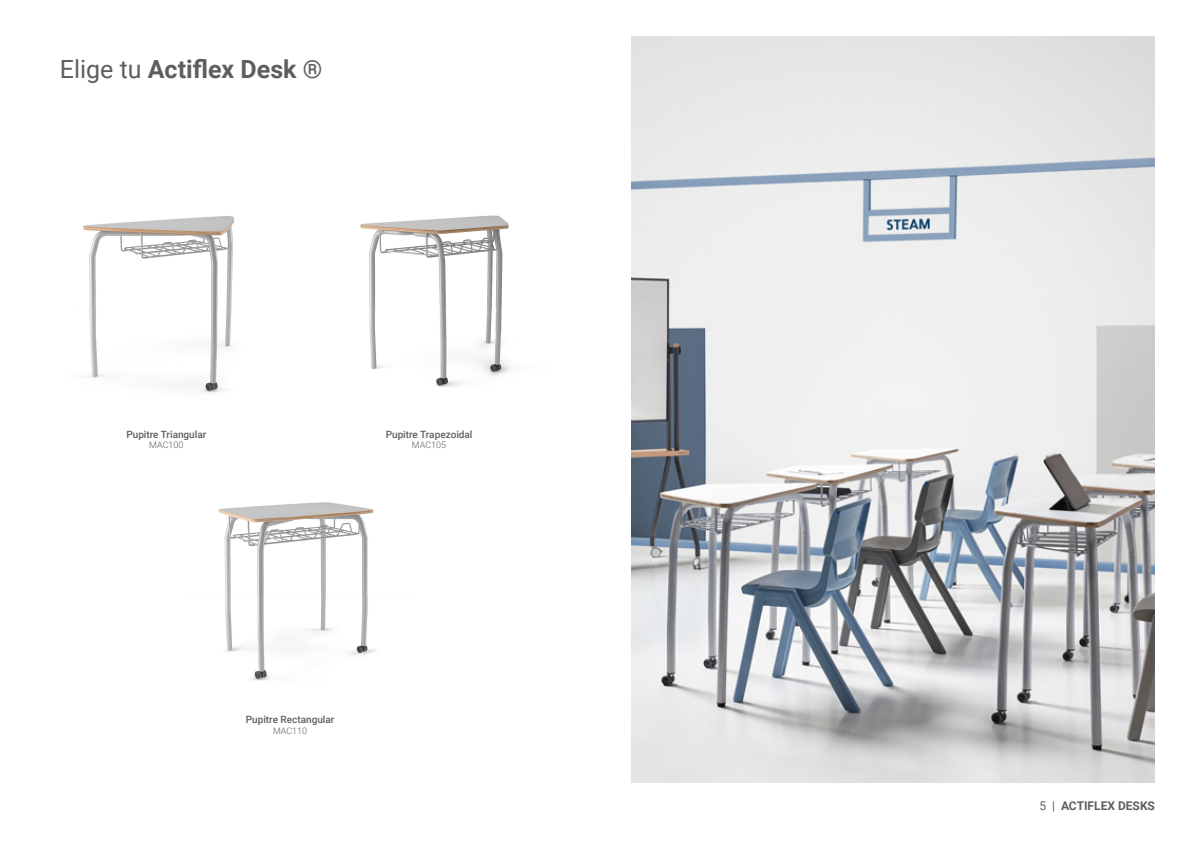
<style>
.page{position:relative;width:1191px;height:842px;background:#fff}
.page>*{position:absolute;margin:0;border:0;box-sizing:border-box;transform-origin:0 0}
.t1{font:700 25px "Roboto";color:#5f5e5e}
.t2{font:700 12px "Roboto";color:#5f5e5e}
.t3{font:500 10px "Roboto";color:#5f5e5e}
.t4{font:300 9px "Roboto";color:#5f5e5e}
.s1{font-weight:400}
</style>
<div class="page">
<img style="left:83px;top:215px;width:428px;height:178px">
<img style="left:218px;top:502px;width:158px;height:179px">
<img style="left:631px;top:36px;width:524px;height:746px">
<p class="t1" style="left:60px;top:52px;width:264px"><span class="s1">Elige tu</span> Actiflex Desk ®</p>
<p class="t3" style="left:126px;top:427px;width:81px">Pupitre Triangular</p>
<p class="t4" style="left:149px;top:439px;width:36px">MAC100</p>
<p class="t3" style="left:386px;top:427px;width:88px">Pupitre Trapezoidal</p>
<p class="t4" style="left:412px;top:439px;width:36px">MAC105</p>
<p class="t3" style="left:246px;top:713px;width:90px">Pupitre Rectangular</p>
<p class="t4" style="left:273px;top:725px;width:36px">MAC110</p>
<p class="t2" style="left:1039px;top:798px;width:117px"><span class="s1">5 |</span> ACTIFLEX DESKS</p>
</div>
